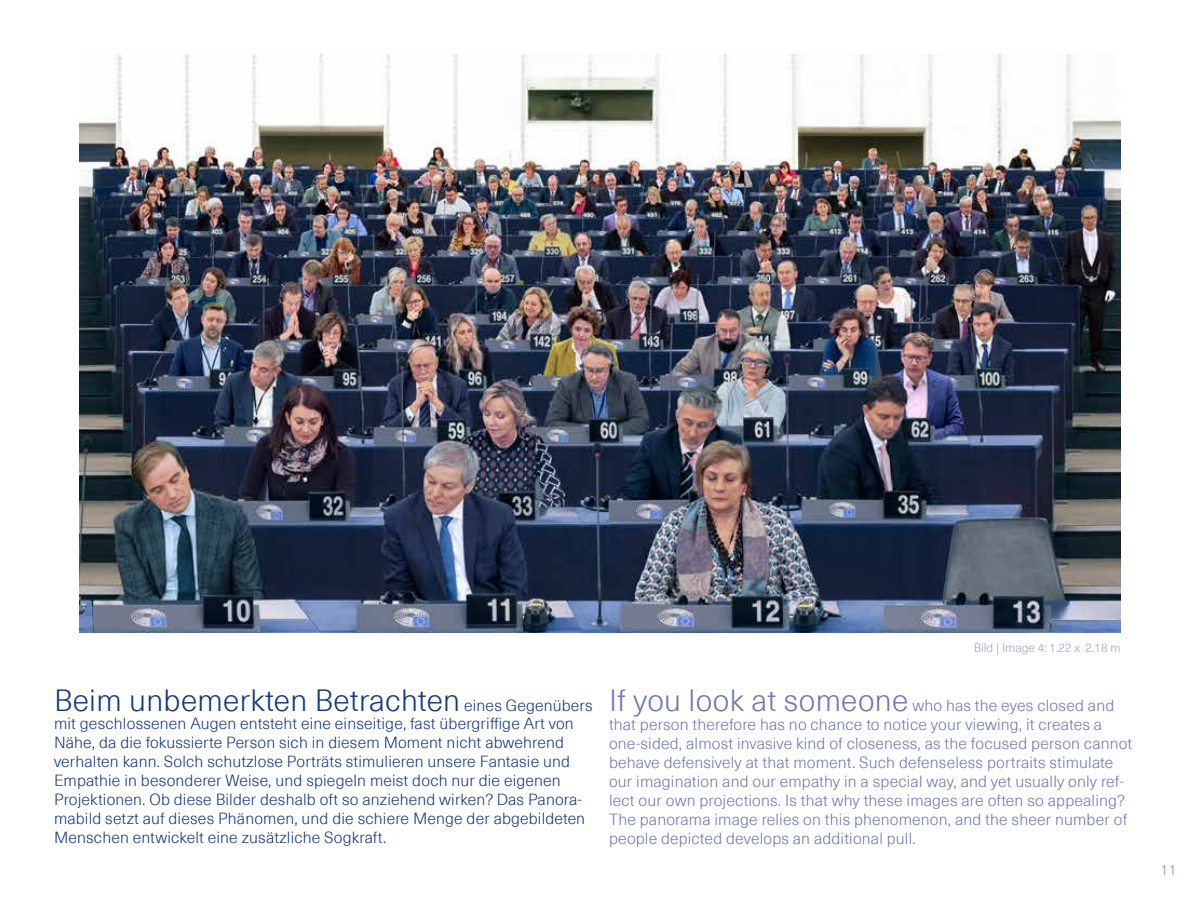
<style>
.page{position:relative;width:1200px;height:900px;background:#fff}
.page>*{position:absolute;margin:0;border:0;box-sizing:border-box;transform-origin:0 0}
.t1{font:300 30px "Neue Haas Unica Pro";letter-spacing:.01em;color:#14387f}
.t2{font:300 15.75px/18.9px "Neue Haas Unica Pro";letter-spacing:.01em;color:#6e78af}
.t3{font:300 15.75px/18.9px "Neue Haas Unica Pro";letter-spacing:.01em;color:#14387f}
.t4{font:300 15px "Neue Haas Unica Pro";color:#899bbf}
.t5{font:300 12px "Neue Haas Unica Pro";color:#9ca1ca}
.s1{font-size:15.75px}
.s2{font-size:30px}
</style>
<div class="page">
<img style="left:79px;top:54px;width:1042px;height:579px">
<h1 class="t1" style="left:54px;top:682px;width:540px">Beim unbemerkten Betrachten <span class="s1">eines Gegenübers</span></h1>
<p class="t3" style="left:54px;top:715px;width:533px">mit geschlossenen Augen entsteht eine einseitige, fast übergriffige Art von Nähe, da die fokussierte Person sich in diesem Moment nicht abwehrend verhalten kann. Solch schutzlose Porträts stimulieren unsere Fantasie und Empathie in besonderer Weise, und spiegeln meist doch nur die eigenen Projektionen. Ob diese Bilder deshalb oft so anziehend wirken? Das Panora&shy;mabild setzt auf dieses Phänomen, und die schiere Menge der abgebildeten Menschen entwickelt eine zusätzliche Sogkraft.</p>
<p class="t5" style="left:974px;top:641px;width:148px">Bild | Image 4: 1.22 x 2.18 m</p>
<p class="t2" style="left:609px;top:697px;width:525px"><span class="s2">If you look at someone</span> who has the eyes closed and that person therefore has no chance to notice your viewing, it creates a one-sided, almost invasive kind of closeness, as the focused person cannot behave defensively at that moment. Such defenseless portraits stimulate our imagination and our empathy in a special way, and yet usually only ref&shy;lect our own projections. Is that why these images are often so appealing?<br>The panorama image relies on this phenomenon, and the sheer number of people depicted develops an additional pull.</p>
<p class="t4" style="left:1161px;top:861px;width:18px">11</p>
</div>
